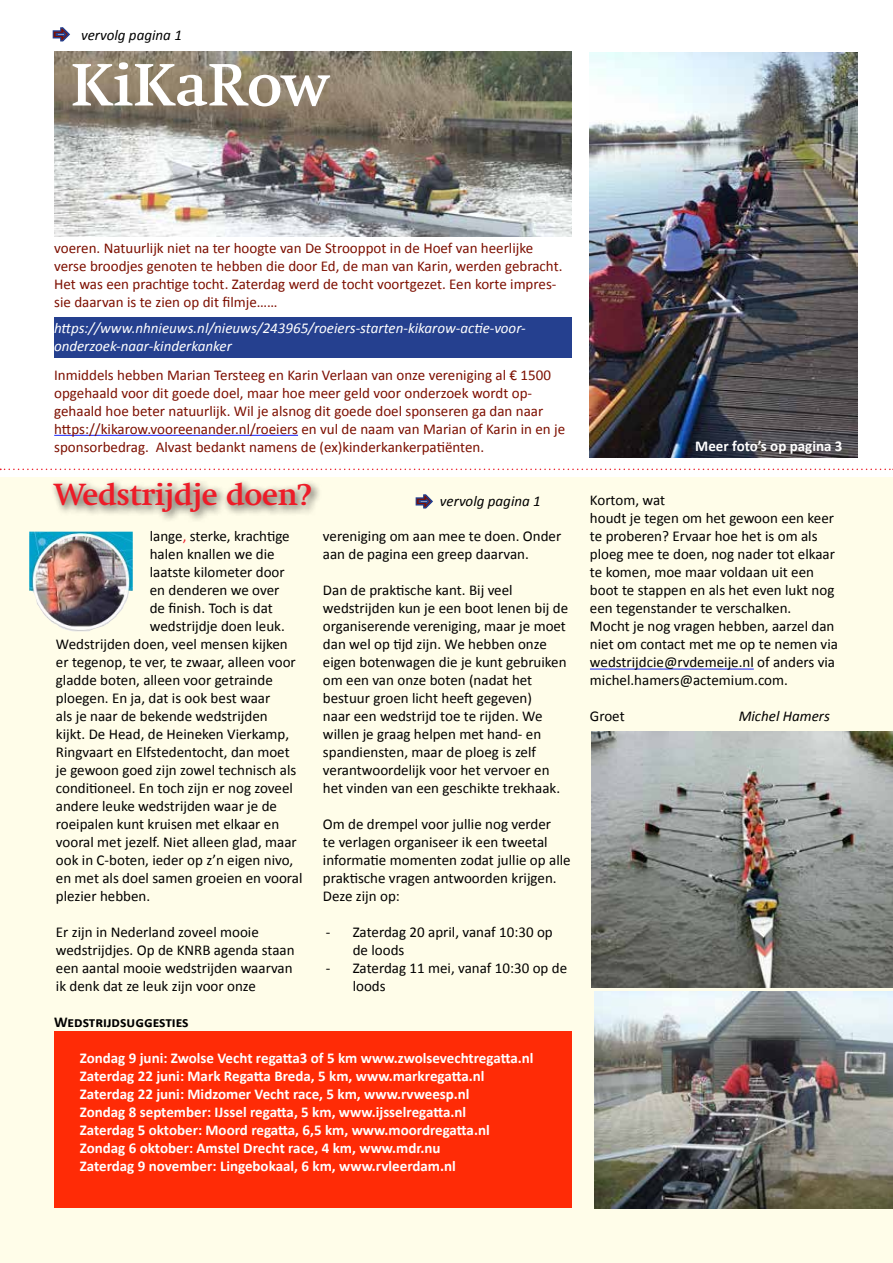
<style>
.page{position:relative;width:893px;height:1263px;background:#fff}
.page>*{position:absolute;margin:0;border:0;box-sizing:border-box;transform-origin:0 0}
.t1{font:700 58.5px "Swift 1 OT";letter-spacing:.01em;color:#fff}
.t2{font:700 30px "Swift 1 OT";letter-spacing:-.01em;color:#ed1c28}
.t3{font:15px/18px "Calibri";color:#000}
.t4{font:15px/18px "Calibri";color:#7d0f01}
.t5{font:700 15px/18px "Calibri";color:#fff}
.t6{font:italic 15px/18px "Calibri";color:#fff}
.t7{font:italic 15px "Calibri";color:#000}
.t8{font:700 15px "Calibri";color:#000}
.s1{color:#ed1c28}
</style>
<div class="page">
<div style="left:0;top:477px;width:893px;height:786px;background:#fffde9"></div>
<hr style="left:54px;top:435px;width:244px;height:1px;background:#1922fb">
<div style="left:54px;top:317px;width:517px;height:40px;background:#25408f"></div>
<img style="left:54px;top:51px;width:518px;height:185px">
<hr style="left:590px;top:668px;width:164px;height:1px;background:#1922fb">
<div style="left:54px;top:1031px;width:517px;height:176px;background:#ff2b06"></div>
<div style="left:49px;top:478px;width:273px;height:45px;background:#000;opacity:.75"></div>
<img style="left:29px;top:532px;width:104px;height:99px">
<img style="left:592px;top:732px;width:301px;height:256px">
<img style="left:594px;top:991px;width:299px;height:218px">
<svg style="left:0;top:469px;width:893px;height:1px"></svg>
<img style="left:589px;top:53px;width:268px;height:405px">
<svg style="left:52px;top:27px;width:18px;height:15px"></svg>
<svg style="left:415px;top:494px;width:18px;height:15px"></svg>
<p class="t7" style="left:81px;top:26px;width:102px">vervolg pagina 1</p>
<h1 class="t1" style="left:71px;top:49px;width:259px">KiKaRow</h1>
<p class="t4" style="left:54px;top:239px;width:510px">voeren. Natuurlijk niet na ter hoogte van De Strooppot in de Hoef van heerlijke verse broodjes genoten te hebben die door Ed, de man van Karin, werden gebracht.<br>Het was een prachtige tocht. Zaterdag werd de tocht voortgezet. Een korte impres&shy;sie daarvan is te zien op dit filmje……</p>
<p class="t6" style="left:54px;top:318px;width:473px">https://www.nhnieuws.nl/nieuws/243965/roeiers-starten-kikarow-actie-voor&shy;onderzoek-naar-kinderkanker</p>
<p class="t4" style="left:54px;top:365px;width:512px">Inmiddels hebben Marian Tersteeg en Karin Verlaan van onze vereniging al € 1500 opgehaald voor dit goede doel, maar hoe meer geld voor onderzoek wordt op&shy;gehaald hoe beter natuurlijk. Wil je alsnog dit goede doel sponseren ga dan naar https://kikarow.vooreenander.nl/roeiers en vul de naam van Marian of Karin in en je sponsorbedrag. Alvast bedankt namens de (ex)kinderkankerpatiënten.</p>
<h2 class="t2" style="left:54px;top:476px;width:259px">Wedstrijdje doen?</h2>
<p class="t3" style="left:150px;top:527px;width:142px">lange<span class="s1">,</span> sterke, krachtige</p>
<p class="t3" style="left:150px;top:545px;width:126px">halen knallen we die</p>
<p class="t3" style="left:150px;top:563px;width:136px">laatste kilometer door</p>
<p class="t3" style="left:150px;top:581px;width:131px">en denderen we over</p>
<p class="t3" style="left:150px;top:599px;width:125px">de finish. Toch is dat</p>
<p class="t3" style="left:150px;top:617px;width:137px">wedstrijdje doen leuk.</p>
<p class="t3" style="left:56px;top:635px;width:233px">Wedstrijden doen, veel mensen kijken</p>
<p class="t3" style="left:56px;top:653px;width:241px">er tegenop, te ver, te zwaar, alleen voor</p>
<p class="t3" style="left:56px;top:671px;width:218px">gladde boten, alleen voor getrainde</p>
<p class="t3" style="left:56px;top:689px;width:216px">ploegen. En ja, dat is ook best waar</p>
<p class="t3" style="left:56px;top:707px;width:213px">als je naar de bekende wedstrijden</p>
<p class="t3" style="left:56px;top:725px;width:235px">kijkt. De Head, de Heineken Vierkamp,</p>
<p class="t3" style="left:56px;top:743px;width:235px">Ringvaart en Elfstedentocht, dan moet</p>
<p class="t3" style="left:56px;top:761px;width:242px">je gewoon goed zijn zowel technisch als</p>
<p class="t3" style="left:56px;top:779px;width:239px">conditioneel. En toch zijn er nog zoveel</p>
<p class="t3" style="left:56px;top:797px;width:223px">andere leuke wedstrijden waar je de</p>
<p class="t3" style="left:56px;top:815px;width:225px">roeipalen kunt kruisen met elkaar en</p>
<p class="t3" style="left:56px;top:833px;width:242px">vooral met jezelf. Niet alleen glad, maar</p>
<p class="t3" style="left:56px;top:851px;width:239px">ook in C-boten, ieder op z’n eigen nivo,</p>
<p class="t3" style="left:56px;top:869px;width:248px">en met als doel samen groeien en vooral</p>
<p class="t3" style="left:56px;top:887px;width:96px">plezier hebben.</p>
<p class="t3" style="left:56px;top:923px;width:240px">Er zijn in Nederland zoveel mooie wedstrijdjes. Op de KNRB agenda staan een aantal mooie wedstrijden waarvan ik denk dat ze leuk zijn voor onze</p>
<p class="t8" style="left:54px;top:1013px;width:136px">Wedstrijdsuggesties</p>
<p class="t7" style="left:440px;top:491px;width:102px">vervolg pagina 1</p>
<p class="t3" style="left:323px;top:527px;width:240px">vereniging om aan mee te doen. Onder aan de pagina een greep daarvan.</p>
<p class="t3" style="left:323px;top:581px;width:247px">Dan de praktische kant. Bij veel wedstrijden kun je een boot lenen bij de organiserende vereniging, maar je moet dan wel op tijd zijn. We hebben onze eigen botenwagen die je kunt gebruiken om een van onze boten (nadat het bestuur groen licht heeft gegeven)<br>naar een wedstrijd toe te rijden. We willen je graag helpen met hand- en spandiensten, maar de ploeg is zelf verantwoordelijk voor het vervoer en het vinden van een geschikte trekhaak.</p>
<p class="t3" style="left:323px;top:815px;width:249px">Om de drempel voor jullie nog verder<br>te verlagen organiseer ik een tweetal informatie momenten zodat jullie op alle praktische vragen antwoorden krijgen.<br>Deze zijn op:</p>
<p class="t3" style="left:353px;top:923px;width:202px;text-indent:-27px">- Zaterdag 20 april, vanaf 10:30 op de loods</p>
<p class="t3" style="left:353px;top:959px;width:216px;text-indent:-27px">- Zaterdag 11 mei, vanaf 10:30 op de loods</p>
<p class="t5" style="left:80px;top:1049px;width:455px">Zondag 9 juni: Zwolse Vecht regatta3 of 5 km www.zwolsevechtregatta.nl Zaterdag 22 juni: Mark Regatta Breda, 5 km, www.markregatta.nl Zaterdag 22 juni: Midzomer Vecht race, 5 km, www.rvweesp.nl<br>Zondag 8 september: IJssel regatta, 5 km, www.ijsselregatta.nl<br>Zaterdag 5 oktober: Moord regatta, 6,5 km, www.moordregatta.nl Zondag 6 oktober: Amstel Drecht race, 4 km, www.mdr.nu<br>Zaterdag 9 november: Lingebokaal, 6 km, www.rvleerdam.nl</p>
<p class="t5" style="left:695px;top:437px;width:149px">Meer foto’s op pagina 3</p>
<p class="t3" style="left:590px;top:491px;width:250px">Kortom, wat<br>houdt je tegen om het gewoon een keer te proberen? Ervaar hoe het is om als ploeg mee te doen, nog nader tot elkaar te komen, moe maar voldaan uit een boot te stappen en als het even lukt nog een tegenstander te verschalken.<br>Mocht je nog vragen hebben, aarzel dan niet om contact met me op te nemen via wedstrijdcie@rvdemeije.nl of anders via michel.hamers@actemium.com.</p>
<p class="t3" style="left:590px;top:707px;width:36px">Groet</p>
<p class="t7" style="left:739px;top:707px;width:93px">Michel Hamers</p>
</div>
